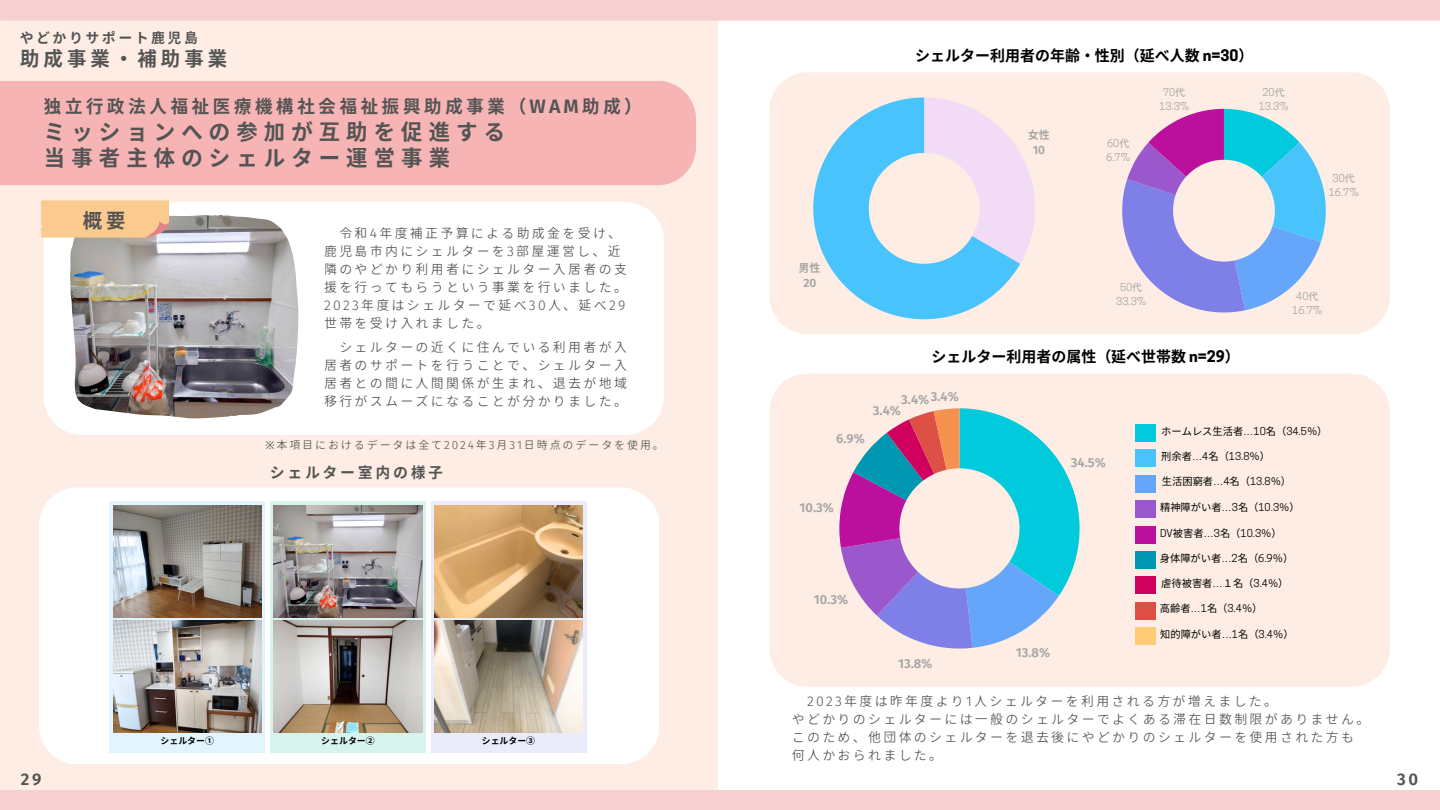
<style>
.page{position:relative;width:1440px;height:810px;background:#fff}
.page>*{position:absolute;margin:0;border:0;box-sizing:border-box;transform-origin:0 0}
.t1{font:700 22px/26.2px "Glow Sans J";letter-spacing:.25em;color:#545454}
.t2{font:700 20px "Glow Sans J";letter-spacing:.175em;color:#545454}
.t3{font:700 18px "Glow Sans J";letter-spacing:.175em;color:#545454}
.t4{font:700 15.6px "Glow Sans J";color:#545454}
.t5{font:700 15px "Noto Sans CJ Ksc";color:#000}
.t6{font:700 15px "Glow Sans J";letter-spacing:.175em;color:#545454}
.t7{font:700 14px "Glow Sans J";letter-spacing:.175em;color:#545454}
.t8{font:13px/17.9px "Glow Sans J";letter-spacing:.175em;color:#545454}
.t9{font:700 12px "Glow Sans J";color:#a6a6a6}
.t10{font:700 11.1px/14.8px "Glow Sans J";color:#a6a6a6;text-align:center}
.t11{font:11px "Glow Sans J";letter-spacing:.175em;color:#545454}
.t12{font:10.3px "Noto Sans CJ Ksc";color:#000}
.t13{font:10.3px "Cooper Hewitt";color:#000}
.t14{font:10.2px/14px "Cooper Hewitt";color:#a6a6a6;text-align:center}
.t15{font:700 8.9px "Glow Sans J";color:#000}
.s1{font-family:"Noto Sans"}
.s2{font-family:"Cooper Hewitt"}
.s3{font-family:"Wen Quan Yi Micro Hei"}
.s4{font-family:"Noto Sans CJ Ksc"}
</style>
<div class="page">
<div style="left:0;top:0;width:718px;height:810px;background:#fdede4"></div>
<div style="left:0;top:790px;width:1440px;height:20px;background:#f6d0d0"></div>
<div style="left:0;top:0;width:1440px;height:21px;background:#f6d0d0"></div>
<div style="left:0;top:81px;width:696px;height:104px;background:#f6b4b4"></div>
<div style="left:44px;top:202px;width:620px;height:233px;background:#fff;border-radius:38px"></div>
<img style="left:70px;top:215px;width:228px;height:203px">
<div style="left:39px;top:487px;width:620px;height:277px;background:#fff;border-radius:38px"></div>
<svg style="left:109px;top:501px;width:156px;height:251px;background:#daebf2"></svg>
<svg style="left:270px;top:501px;width:156px;height:251px;background:#d1e8e2"></svg>
<svg style="left:431px;top:501px;width:155px;height:251px;background:#e5e4f1"></svg>
<img style="left:113px;top:506px;width:149px;height:112px">
<img style="left:113px;top:621px;width:149px;height:111px">
<img style="left:434px;top:621px;width:149px;height:111px">
<img style="left:434px;top:506px;width:149px;height:112px">
<img style="left:274px;top:621px;width:148px;height:111px">
<img style="left:274px;top:506px;width:148px;height:112px">
<div style="left:769px;top:72px;width:621px;height:262px;background:#fdede4;border-radius:38px"></div>
<div style="left:769px;top:374px;width:621px;height:313px;background:#fdede4;border-radius:38px"></div>
<svg style="left:839px;top:408px;width:241px;height:241px"></svg>
<div style="left:1135px;top:424px;width:20px;height:17px;background:#00cadc"></div>
<div style="left:1135px;top:450px;width:20px;height:17px;background:#49c3fb"></div>
<div style="left:1135px;top:475px;width:20px;height:17px;background:#65a6fa"></div>
<div style="left:1135px;top:501px;width:20px;height:17px;background:#9b57cc"></div>
<div style="left:1135px;top:526px;width:20px;height:17px;background:#bb109d"></div>
<div style="left:1135px;top:552px;width:20px;height:17px;background:#0097b2"></div>
<div style="left:1135px;top:577px;width:20px;height:17px;background:#d0005f"></div>
<div style="left:1135px;top:602px;width:20px;height:17px;background:#de4f45"></div>
<div style="left:1135px;top:627px;width:20px;height:17px;background:#ffcb76"></div>
<svg style="left:1122px;top:109px;width:204px;height:204px"></svg>
<svg style="left:813px;top:97px;width:222px;height:222px"></svg>
<svg style="left:40px;top:200px;width:129px;height:38px;background:#f8c891"></svg>
<h1 class="t7" style="left:20px;top:27px;width:180px">やどかりサポート鹿児島</h1>
<h1 class="t2" style="left:20px;top:42px;width:209px">助成事業・ 補助事業</h1>
<h4 class="t3" style="left:44px;top:92px;width:600px">独立行政法人福祉医療機構社会福祉振興助成事業（WAM助成）</h4>
<h4 class="t1" style="left:44px;top:117px;width:463px">ミッションへの参加が互助を促進する当事者主体のシェルター運営事業</h4>
<h3 class="t2" style="left:82px;top:204px;width:45px">概要</h3>
<p class="t8" style="left:324px;top:224px;width:304px;text-indent:15px">令和4年度補正予算による助成金を受け、鹿児島市内にシェルターを3部屋運営し、近隣のやどかり利用者にシェルター入居者の支援を行ってもらうという事業を行いました。<br>2023年度はシェルターで延べ30人、延べ29世帯を受け入れました。</p>
<h1 class="t8" style="left:324px;top:338px;width:304px;text-indent:15px">シェルターの近くに住んでいる利用者が入居者のサポートを行うことで、シェルター入居者との間に人間関係が生まれ、退去が地域移行がスムーズになることが分かりました。</h1>
<h3 class="t11" style="left:265px;top:436px;width:400px"><span class="s1">※</span>本項目におけるデータは全て2024年3月 31日時点のデータを使用。</h3>
<p class="t6" style="left:270px;top:461px;width:170px">シェルター室内の様子</p>
<p class="t15" style="left:161px;top:734px;width:55px">シェルター①</p>
<p class="t15" style="left:321px;top:734px;width:55px">シェルター②</p>
<p class="t15" style="left:482px;top:734px;width:55px">シェルター③</p>
<h3 class="t5" style="left:915px;top:44px;width:340px">シェルター利用者の年齢・性別（延べ人数 <span class="s2">n=30</span>）</h3>
<p class="t10" style="left:1028px;top:127px;width:24px">女性<br>10</p>
<p class="t14" style="left:1106px;top:137px;width:25px;text-align:left">60<span class="s3">代<br></span>6.7%</p>
<p class="t14" style="left:1159px;top:86px;width:31px">70<span class="s3">代<br></span>13.3%</p>
<p class="t14" style="left:1259px;top:86px;width:31px">20<span class="s3">代<br></span>13.3%</p>
<p class="t14" style="left:1329px;top:173px;width:31px">30<span class="s3">代<br></span>16.7%</p>
<p class="t10" style="left:798px;top:259px;width:24px">男性<br>20</p>
<p class="t14" style="left:1116px;top:282px;width:31px">50<span class="s3">代<br></span>33.3%</p>
<p class="t14" style="left:1292px;top:291px;width:31px">40<span class="s3">代<br></span>16.7%</p>
<p class="t5" style="left:932px;top:344px;width:310px">シェルター利用者の属性（延べ世帯数 <span class="s2">n=29</span>）</p>
<p class="t9" style="left:836px;top:429px;width:30px">6.9%</p>
<p class="t9" style="left:901px;top:389px;width:59px">3.4%3.4%</p>
<p class="t9" style="left:873px;top:401px;width:30px">3.4%</p>
<p class="t9" style="left:800px;top:498px;width:36px">10.3%</p>
<p class="t9" style="left:814px;top:590px;width:36px">10.3%</p>
<p class="t9" style="left:898px;top:654px;width:36px">13.8%</p>
<p class="t9" style="left:1071px;top:453px;width:36px">34.5%</p>
<p class="t9" style="left:1016px;top:644px;width:36px">13.8%</p>
<p class="t12" style="left:1161px;top:423px;width:168px">ホームレス生活者<span class="s2">…10</span>名（<span class="s2">34.5</span>％）</p>
<p class="t12" style="left:1161px;top:448px;width:110px">刑余者<span class="s2">…4</span>名（<span class="s2">13.8</span>％）</p>
<p class="t12" style="left:1162px;top:474px;width:131px">生活困窮者<span class="s2">…4</span>名（<span class="s2">13.8</span>％）</p>
<p class="t12" style="left:1160px;top:500px;width:141px">精神障がい者<span class="s2">…3</span>名（<span class="s2">10.3</span>％）</p>
<h3 class="t13" style="left:1160px;top:530px;width:123px">DV<span class="s4">被害者</span>…3<span class="s4">名（</span>10.3<span class="s4">％）</span></h3>
<h3 class="t12" style="left:1160px;top:550px;width:135px">身体障がい者<span class="s2">…2</span>名（<span class="s2">6.9</span>％）</h3>
<p class="t12" style="left:1161px;top:575px;width:129px">虐待被害者<span class="s2">…</span>１名（<span class="s2">3.4</span>％）</p>
<p class="t12" style="left:1160px;top:600px;width:104px">高齢者<span class="s2">…1</span>名（<span class="s2">3.4</span>％）</p>
<p class="t12" style="left:1160px;top:627px;width:135px">知的障がい者<span class="s2">…1</span>名（<span class="s2">3.4</span>％）</p>
<h3 class="t8" style="left:792px;top:692px;width:579px;text-indent:15px">2023年度は昨年度より1人シェルターを利用される方が増えました。<br>やどかりのシェルターには一般のシェルターでよくある滞在日数制限がありません。このため、他団体のシェルターを退去後にやどかりのシェルターを使用された方も何人かおられました。</h3>
<h3 class="t4" style="left:21px;top:767px;width:22px">29</h3>
<h2 class="t4" style="left:1397px;top:767px;width:23px">30</h2>
</div>
